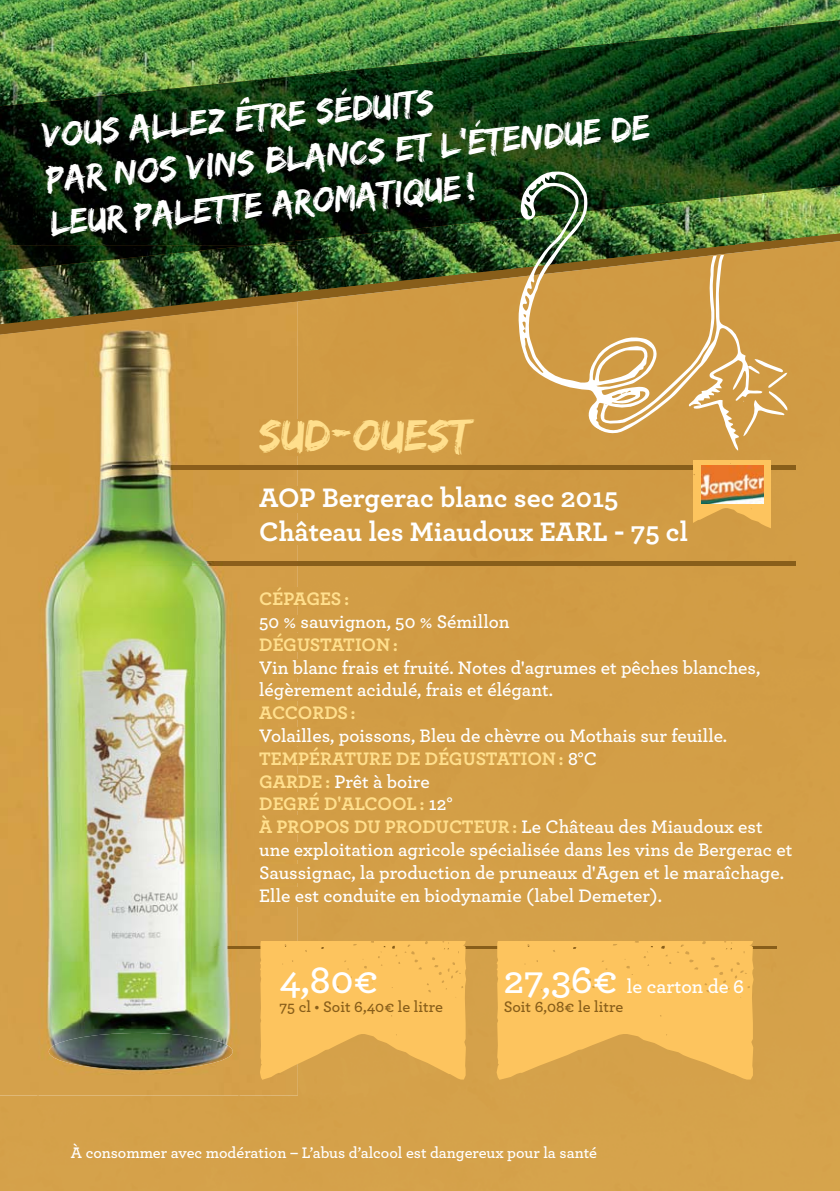
<style>
.page{position:relative;width:840px;height:1191px;background:#fff}
.page>*{position:absolute;margin:0;border:0;box-sizing:border-box;transform-origin:0 0}
.t1{font:46px "Edo SZ";color:#ffdf8d}
.t2{font:600 40px "Archer";color:#fff}
.t3{font:36.6px/44px "Edo SZ";color:#fff}
.t4{font:700 28px/34px "Archer";color:#fff}
.t5{font:600 20px "Archer";color:#fff}
.t6{font:600 19px/22.8px "Archer";color:#fff}
.t7{font:700 19px "Archer";letter-spacing:-.015em;color:#ffdf8d}
.t8{font:600 16px "Archer";color:#fff}
.t9{font:600 16px "Archer";color:#885e1a}
.s1{font-weight:700;color:#ffdf8d}
.s2{font-size:40px}
</style>
<div class="page">
<div style="left:773px;top:338px;width:66px;height:853px;background:#d39f47"></div>
<div style="left:707px;top:451px;width:66px;height:740px;background:#d39f47"></div>
<div style="left:297px;top:338px;width:410px;height:390px;background:#d19c44"></div>
<div style="left:0;top:1095px;width:38px;height:96px;background:#d5a14a"></div>
<div style="left:239px;top:745px;width:468px;height:446px;background:#d4a149"></div>
<div style="left:38px;top:1095px;width:201px;height:96px;background:#d5a14a"></div>
<img style="left:297px;top:587px;width:51px;height:18px">
<div style="left:297px;top:615px;width:117px;height:17px;background:#d29d46"></div>
<div style="left:297px;top:633px;width:100px;height:18px;background:#d29d46"></div>
<div style="left:297px;top:659px;width:462px;height:18px;background:#d19c45"></div>
<div style="left:297px;top:682px;width:255px;height:18px;background:#d19c45"></div>
<img style="left:297px;top:706px;width:57px;height:13px">
<div style="left:297px;top:728px;width:429px;height:17px;background:#d29d46"></div>
<div style="left:297px;top:747px;width:265px;height:18px;background:#d29d46"></div>
<img style="left:297px;top:775px;width:32px;height:13px">
<div style="left:297px;top:792px;width:127px;height:18px;background:#d29d46"></div>
<div style="left:297px;top:815px;width:219px;height:18px;background:#d29d46"></div>
<div style="left:297px;top:842px;width:494px;height:18px;background:#d49f48"></div>
<div style="left:297px;top:865px;width:486px;height:17px;background:#d4a048"></div>
<div style="left:297px;top:887px;width:363px;height:19px;background:#d4a049"></div>
<div style="left:297px;top:420px;width:177px;height:35px;background:#d29d45"></div>
<div style="left:297px;top:486px;width:320px;height:27px;background:#d09b44"></div>
<div style="left:297px;top:520px;width:361px;height:25px;background:#d19c45"></div>
<div style="left:297px;top:292px;width:542px;height:46px;background:#d09a43"></div>
<img style="left:0;top:0;width:839px;height:292px">
<img style="left:297px;top:245px;width:542px;height:29px">
<img style="left:0;top:20px;width:839px;height:225px">
<hr style="left:215px;top:946px;width:560px;height:2px;background:#885e1a">
<hr style="left:112px;top:465px;width:683px;height:4px;background:#885e1a">
<hr style="left:131px;top:561px;width:664px;height:4px;background:#885e1a">
<div style="left:600px;top:247px;width:187px;height:204px;background:#d09a43"></div>
<img style="left:517px;top:171px;width:245px;height:265px">
<img style="left:0;top:337px;width:297px;height:758px">
<img style="left:0;top:325px;width:297px;height:12px">
<img style="left:0;top:245px;width:297px;height:80px">
<img style="left:0;top:245px;width:253px;height:27px">
<img style="left:260px;top:618px;width:18px;height:12px">
<img style="left:215px;top:946px;width:44px;height:2px">
<img style="left:49px;top:1033px;width:183px;height:37px;border-radius:50%">
<img style="left:112px;top:465px;width:185px;height:4px">
<img style="left:131px;top:561px;width:166px;height:4px">
<svg style="left:692px;top:460px;width:77px;height:75px;background:#e8af51"></svg>
<img style="left:700px;top:466px;width:63px;height:38px">
<svg style="left:495px;top:941px;width:258px;height:138px;background:#f5bd5a"></svg>
<svg style="left:259px;top:941px;width:207px;height:138px;background:#f5bd5a"></svg>
<h3 class="t3" style="left:41px;top:113px;width:607px;rotate:-5deg">VOUS ALLEZ ÊTRE SÉDUITS<br>PAR NOS VINS BLANCS ET L'ÉTENDUE DE<br>LEUR PALETTE AROMATIQUE !</h3>
<h1 class="t1" style="left:259px;top:409px;width:212px">SUD-OUEST</h1>
<h3 class="t4" style="left:259px;top:483px;width:430px">AOP Bergerac blanc sec 2015<br>Château les Miaudoux EARL - 75 cl</h3>
<p class="t7" style="left:259px;top:591px;width:92px">CÉPAGES-:</p>
<p class="t6" style="left:259px;top:612px;width:252px">50 % sauvignon, 50 % Sémillon</p>
<p class="t7" style="left:259px;top:637px;width:140px">DÉGUSTATION-:</p>
<p class="t6" style="left:259px;top:658px;width:502px">Vin blanc frais et fruité. Notes d'agrumes et pêches blanches, légèrement acidulé, frais et élégant.</p>
<p class="t7" style="left:259px;top:705px;width:98px">ACCORDS-:</p>
<p class="t6" style="left:259px;top:726px;width:534px">Volailles, poissons, Bleu de chèvre ou Mothais sur feuille.<br><span class="s1">TEMPÉRATURE DE DÉGUSTATION-:</span> 8°C<br><span class="s1">GARDE-:</span> Prêt à boire<br><span class="s1">DEGRÉ D'ALCOOL-:</span> 12°<br><span class="s1">À PROPOS DU PRODUCTEUR-:</span> Le Château des Miaudoux est une exploitation agricole spécialisée dans les vins de Bergerac et Saussignac, la production de pruneaux d'Agen et le maraîchage.<br>Elle est conduite en biodynamie (label Demeter).</p>
<h2 class="t2" style="left:279px;top:964px;width:100px">4,80€</h2>
<p class="t9" style="left:279px;top:1000px;width:165px">75 cl • Soit 6,40€ le litre</p>
<p class="t5" style="left:503px;top:978px;width:242px"><span class="s2">27,36€</span> le carton de 6</p>
<p class="t9" style="left:503px;top:1000px;width:121px">Soit 6,08€ le litre</p>
<p class="t8" style="left:71px;top:1147px;width:527px">À consommer avec modération – L’abus d’alcool est dangereux pour la santé</p>
</div>
